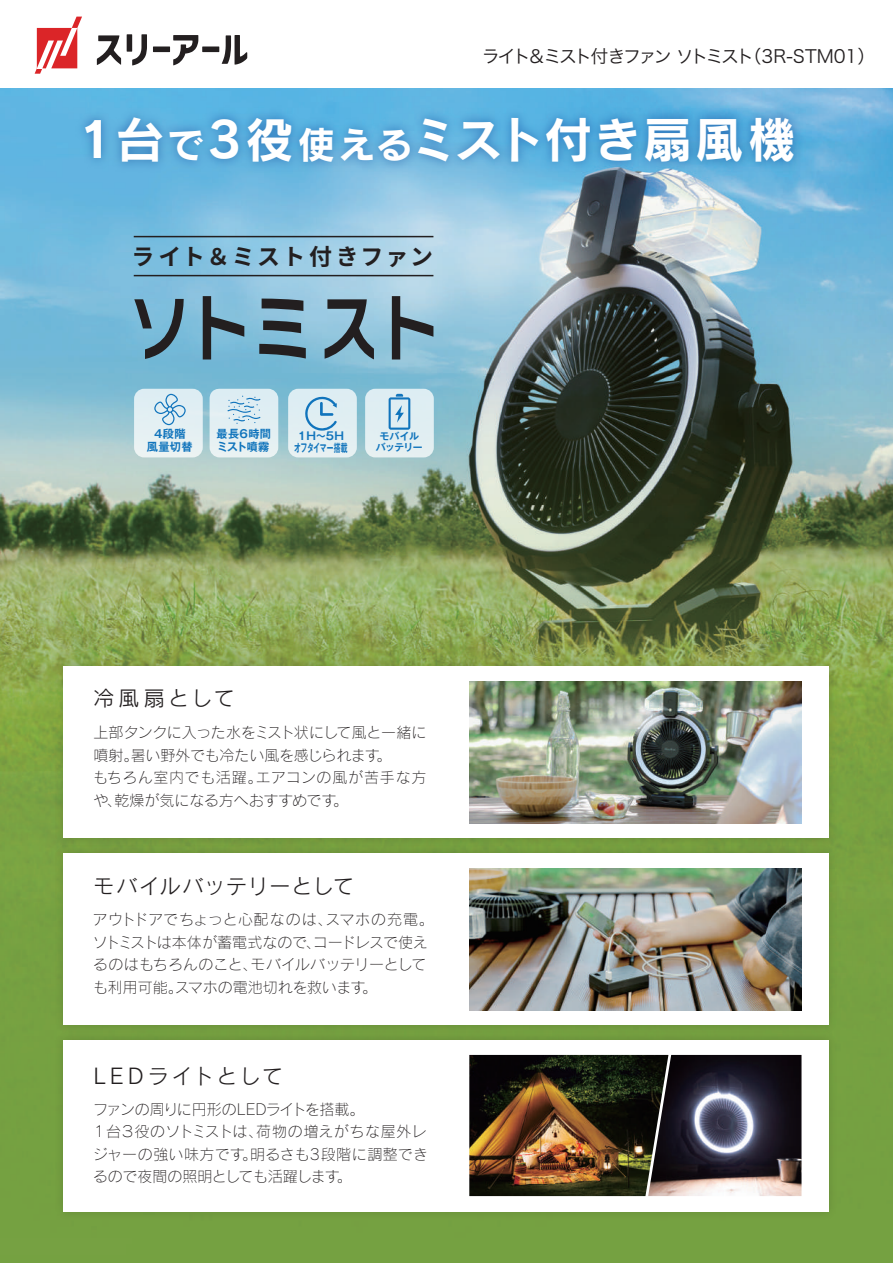
<style>
.page{position:relative;width:893px;height:1263px;background:#fff}
.page>*{position:absolute;margin:0;border:0;box-sizing:border-box;transform-origin:0 0}
.t1{font:48.6px "Rodin Pro B";letter-spacing:.025em;color:#fff}
.t2{font:700 22.8px "Noto Sans CJ Kjp";letter-spacing:.1em;color:#231f20}
.t3{font:21px "Rodin Pro M";letter-spacing:.03em;color:#231f20}
.t4{font:21px "Rodin Pro M";letter-spacing:.12em;color:#231f20}
.t5{font:21px "Rodin Pro M";letter-spacing:.09em;color:#231f20}
.t6{font:18px "Hira Kaku Pro W3";letter-spacing:-.13em;color:#231f20}
.t7{font:15px/22.5px "Rodin Pro L";color:#231f20}
.t8{font:700 11.25px/13.5px "Gothic MB101 Pro De";letter-spacing:.03em;color:#1074bc;text-align:center}
.t9{font:700 11.1px "Gothic MB101 Pro De";letter-spacing:-.045em;color:#1074bc;scale:.61 1}
.t10{font:700 10.95px "Gothic MB101 Pro De";color:#1074bc}
.t11{font:700 9.9px/10.5px "Gothic MB101 Pro De";letter-spacing:-.06em;color:#1074bc;text-align:center}
.s1{font-size:37.8px}
</style>
<div class="page">
<img style="left:0;top:88px;width:893px;height:1175px">
<img style="left:63px;top:100px;width:773px;height:84px">
<svg style="left:134px;top:299px;width:50px;height:60px;background:#5f8ca2"></svg>
<svg style="left:203px;top:296px;width:41px;height:63px;background:#61899c"></svg>
<svg style="left:259px;top:299px;width:47px;height:59px;background:#5a7786"></svg>
<svg style="left:325px;top:299px;width:49px;height:60px;background:#688594"></svg>
<svg style="left:392px;top:296px;width:41px;height:63px;background:#73919f"></svg>
<hr style="left:134px;top:236px;width:299px;height:1px;background:#231f20">
<hr style="left:134px;top:275px;width:299px;height:1px;background:#231f20">
<div style="left:136px;top:390px;width:65px;height:66px;background:#e5f0f3;border-radius:9px"></div>
<div style="left:134px;top:389px;width:69px;height:68px;border:3px solid #fff;border-radius:9px"></div>
<svg style="left:154px;top:394px;width:32px;height:31px"></svg>
<div style="left:211px;top:390px;width:66px;height:66px;background:#e3eff3;border-radius:9px"></div>
<div style="left:210px;top:389px;width:68px;height:68px;border:3px solid #fff;border-radius:9px"></div>
<svg style="left:227px;top:396px;width:33px;height:28px"></svg>
<div style="left:367px;top:390px;width:65px;height:66px;background:#e0eef2;border-radius:9px"></div>
<div style="left:365px;top:389px;width:69px;height:68px;border:3px solid #fff;border-radius:9px"></div>
<svg style="left:389px;top:394px;width:21px;height:36px"></svg>
<div style="left:290px;top:390px;width:65px;height:66px;background:#e2eff2;border-radius:9px"></div>
<div style="left:288px;top:389px;width:69px;height:68px;border:3px solid #fff;border-radius:9px"></div>
<svg style="left:305px;top:396px;width:32px;height:35px"></svg>
<svg style="left:97px;top:35px;width:24px;height:30px"></svg>
<svg style="left:132px;top:34px;width:15px;height:31px"></svg>
<div style="left:127px;top:34px;width:5px;height:18px;background:#231f20"></div>
<div style="left:153px;top:46px;width:17px;height:6px;background:#231f20"></div>
<svg style="left:173px;top:35px;width:25px;height:30px"></svg>
<div style="left:202px;top:46px;width:17px;height:6px;background:#231f20"></div>
<svg style="left:222px;top:35px;width:25px;height:30px"></svg>
<svg style="left:35px;top:17px;width:47px;height:57px"></svg>
<div style="left:51px;top:851px;width:791px;height:176px;background:#739a3e"></div>
<div style="left:64px;top:853px;width:765px;height:172px;background:#fff"></div>
<img style="left:469px;top:868px;width:332px;height:142px">
<div style="left:51px;top:1027px;width:791px;height:197px;background:#739d3f"></div>
<div style="left:64px;top:1040px;width:765px;height:171px;background:#fff"></div>
<img style="left:469px;top:1055px;width:179px;height:141px">
<img style="left:648px;top:1055px;width:153px;height:141px">
<img style="left:51px;top:653px;width:791px;height:198px">
<div style="left:64px;top:666px;width:765px;height:172px;background:#fff"></div>
<img style="left:469px;top:682px;width:332px;height:142px">
<p class="t6" style="left:482px;top:40px;width:395px">ライト＆ミスト付きファンソトミスト（3R-STM01）</p>
<h1 class="t1" style="left:79px;top:107px;width:719px">1台<span class="s1">で</span>3役<span class="s1">使える</span>ミスト付き扇風機</h1>
<h2 class="t2" style="left:132px;top:244px;width:303px">ライト＆ミスト付きファン</h2>
<p class="t8" style="left:147px;top:425px;width:47px">4段階<br>風量切替</p>
<p class="t8" style="left:216px;top:425px;width:56px;text-align:left">最長6時間ミスト噴霧</p>
<p class="t11" style="left:376px;top:430px;width:48px">モバイルバッテリー</p>
<p class="t10" style="left:298px;top:427px;width:48px">1H～5H</p>
<p class="t9" style="left:294px;top:439px;width:89px">オフタイマー搭載</p>
<h3 class="t5" style="left:93px;top:685px;width:143px">冷風扇として</h3>
<p class="t7" style="left:93px;top:721px;width:335px">上部タンクに入った水をミスト状にして風と一緒に噴射。暑い野外でも冷たい風を感じられます。<br>もちろん室内でも活躍。エアコンの風が苦手な方や、乾燥が気になる方へおすすめです。</p>
<h3 class="t3" style="left:93px;top:873px;width:263px">モバイルバッテリーとして</h3>
<p class="t7" style="left:93px;top:908px;width:343px">アウトドアでちょっと心配なのは、スマホの充電。ソトミストは本体が蓄電式なので、コードレスで使えるのはもちろんのこと、モバイルバッテリーとしても利用可能。スマホの電池切れを救います。</p>
<h3 class="t4" style="left:93px;top:1062px;width:192px">LEDライトとして</h3>
<p class="t7" style="left:92px;top:1097px;width:338px">ファンの周りに円形のLEDライトを搭載。<br>１台３役のソトミストは、荷物の増えがちな屋外レジャーの強い味方です。明るさも3段階に調整できるので夜間の照明としても活躍します。</p>
</div>
